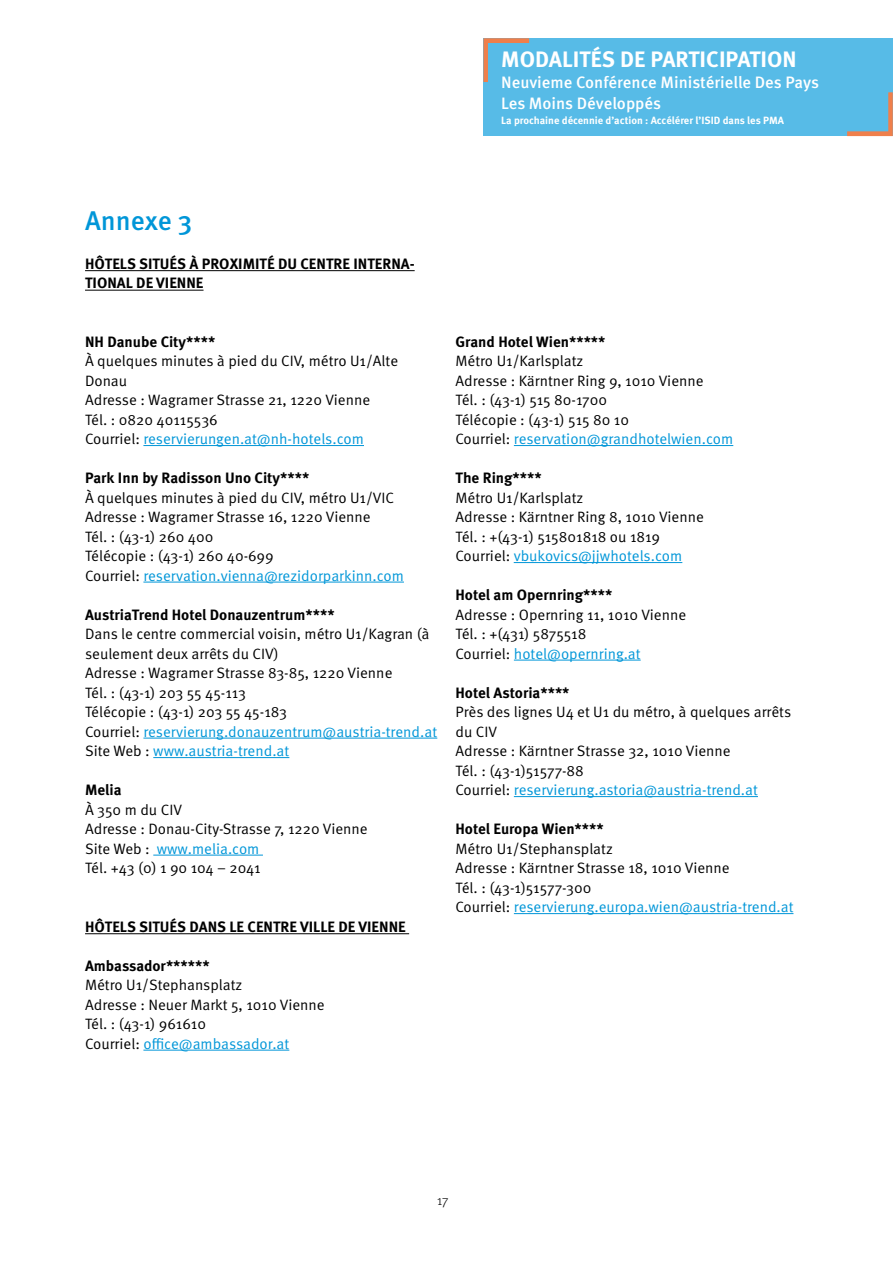
<style>
.page{position:relative;width:893px;height:1263px;background:#fff}
.page>*{position:absolute;margin:0;border:0;box-sizing:border-box;transform-origin:0 0}
.t1{font:500 27px "Meta Pro";color:#0096d8}
.t2{font:700 22.35px "Meta Pro";color:#fff}
.t3{font:500 16.5px/21px "Meta Pro";color:#fff}
.t4{font:15px/19.5px "Meta Pro";color:#000}
.t5{font:700 15px/19.5px "Meta Pro";color:#000}
.t6{font:300 13.5px "Meta Pro";color:#000}
.t7{font:700 10.5px "Meta Pro";color:#fff}
.s1{color:#0096d8}
</style>
<div class="page">
<hr style="left:85px;top:270px;width:330px;height:1px;background:#000">
<hr style="left:85px;top:290px;width:119px;height:1px;background:#000">
<hr style="left:143px;top:445px;width:221px;height:1px;background:#0096d8">
<hr style="left:143px;top:582px;width:261px;height:1px;background:#0096d8">
<hr style="left:143px;top:738px;width:294px;height:1px;background:#0096d8">
<hr style="left:153px;top:757px;width:136px;height:1px;background:#0096d8">
<hr style="left:153px;top:855px;width:110px;height:1px;background:#0096d8">
<hr style="left:85px;top:933px;width:324px;height:1px;background:#000">
<hr style="left:143px;top:1050px;width:146px;height:1px;background:#0096d8">
<hr style="left:514px;top:445px;width:219px;height:1px;background:#0096d8">
<hr style="left:514px;top:562px;width:168px;height:1px;background:#0096d8">
<hr style="left:514px;top:660px;width:127px;height:1px;background:#0096d8">
<hr style="left:514px;top:796px;width:244px;height:1px;background:#0096d8">
<hr style="left:514px;top:913px;width:279px;height:1px;background:#0096d8">
<div style="left:483px;top:38px;width:410px;height:98px;background:#57bbe7"></div>
<svg style="left:483px;top:38px;width:46px;height:44px"></svg>
<svg style="left:847px;top:92px;width:46px;height:44px"></svg>
<h2 class="t2" style="left:501px;top:45px;width:297px">MODALITÉS DE PARTICIPATION</h2>
<p class="t3" style="left:501px;top:72px;width:319px">Neuvieme Conférence Ministérielle Des Pays<br>Les Moins Développés</p>
<p class="t7" style="left:501px;top:113px;width:284px">La prochaine décennie d’action : Accélérer l’ISID dans les PMA</p>
<h1 class="t1" style="left:85px;top:203px;width:109px">Annexe 3</h1>
<p class="t5" style="left:85px;top:254px;width:331px">HÔTELS SITUÉS À PROXIMITÉ DU CENTRE INTERNA-<br>TIONAL DE VIENNE</p>
<p class="t5" style="left:85px;top:332px;width:132px">NH Danube City****</p>
<p class="t4" style="left:85px;top:352px;width:315px">À quelques minutes à pied du CIV, métro U1/Alte<br>Donau<br>Adresse : Wagramer Strasse 21, 1220 Vienne<br>Tél. : 0820 40115536<br>Courriel: <span class="s1">reservierungen.at@nh-hotels.com</span></p>
<p class="t5" style="left:85px;top:469px;width:226px">Park Inn by Radisson Uno City****</p>
<p class="t4" style="left:85px;top:488px;width:320px">À quelques minutes à pied du CIV, métro U1/VIC Adresse : Wagramer Strasse 16, 1220 Vienne<br>Tél. : (43-1) 260 400<br>Télécopie : (43-1) 260 40-699<br>Courriel: <span class="s1">reservation.vienna@rezidorparkinn.com</span></p>
<p class="t5" style="left:85px;top:605px;width:251px">AustriaTrend Hotel Donauzentrum****</p>
<p class="t4" style="left:85px;top:625px;width:354px">Dans le centre commercial voisin, métro U1/Kagran (à seulement deux arrêts du CIV)<br>Adresse : Wagramer Strasse 83-85, 1220 Vienne<br>Tél. : (43-1) 203 55 45-113<br>Télécopie : (43-1) 203 55 45-183<br>Courriel: <span class="s1">reservierung.donauzentrum@austria-trend.at </span>Site Web : <span class="s1">www.austria-trend.at</span></p>
<p class="t5" style="left:85px;top:781px;width:38px">Melia</p>
<p class="t4" style="left:85px;top:800px;width:284px">À 350 m du CIV<br>Adresse : Donau-City-Strasse 7, 1220 Vienne<br>Site Web : <span class="s1">www.melia.com<br></span>Tél. +43 (0) 1 90 104 – 2041</p>
<p class="t5" style="left:85px;top:917px;width:322px">HÔTELS SITUÉS DANS LE CENTRE VILLE DE VIENNE</p>
<p class="t5" style="left:85px;top:956px;width:126px">Ambassador******</p>
<p class="t4" style="left:85px;top:976px;width:241px">Métro U1/Stephansplatz<br>Adresse : Neuer Markt 5, 1010 Vienne<br>Tél. : (43-1) 961610<br>Courriel: <span class="s1">office@ambassador.at</span></p>
<p class="t5" style="left:455px;top:332px;width:152px">Grand Hotel Wien*****</p>
<p class="t4" style="left:455px;top:352px;width:279px">Métro U1/Karlsplatz<br>Adresse : Kärntner Ring 9, 1010 Vienne<br>Tél. : (43-1) 515 80-1700<br>Télécopie : (43-1) 515 80 10<br>Courriel: <span class="s1">reservation@grandhotelwien.com</span></p>
<p class="t5" style="left:455px;top:469px;width:88px">The Ring****</p>
<p class="t4" style="left:455px;top:488px;width:250px">Métro U1/Karlsplatz<br>Adresse : Kärntner Ring 8, 1010 Vienne<br>Tél. : +(43-1) 515801818 ou 1819<br>Courriel: <span class="s1">vbukovics@jjwhotels.com</span></p>
<p class="t5" style="left:455px;top:586px;width:158px">Hotel am Opernring****</p>
<p class="t4" style="left:455px;top:605px;width:232px">Adresse : Opernring 11, 1010 Vienne<br>Tél. : +(431) 5875518<br>Courriel: <span class="s1">hotel@opernring.at</span></p>
<p class="t5" style="left:455px;top:683px;width:116px">Hotel Astoria****</p>
<p class="t4" style="left:455px;top:703px;width:337px">Près des lignes U4 et U1 du métro, à quelques arrêts du CIV<br>Adresse : Kärntner Strasse 32, 1010 Vienne<br>Tél. : (43-1)51577-88<br>Courriel: <span class="s1">reservierung.astoria@austria-trend.at</span></p>
<p class="t5" style="left:455px;top:820px;width:150px">Hotel Europa Wien****</p>
<p class="t4" style="left:455px;top:839px;width:340px">Métro U1/Stephansplatz<br>Adresse : Kärntner Strasse 18, 1010 Vienne<br>Tél. : (43-1)51577-300<br>Courriel: <span class="s1">reservierung.europa.wien@austria-trend.at</span></p>
<p class="t6" style="left:437px;top:1191px;width:13px">17</p>
</div>
